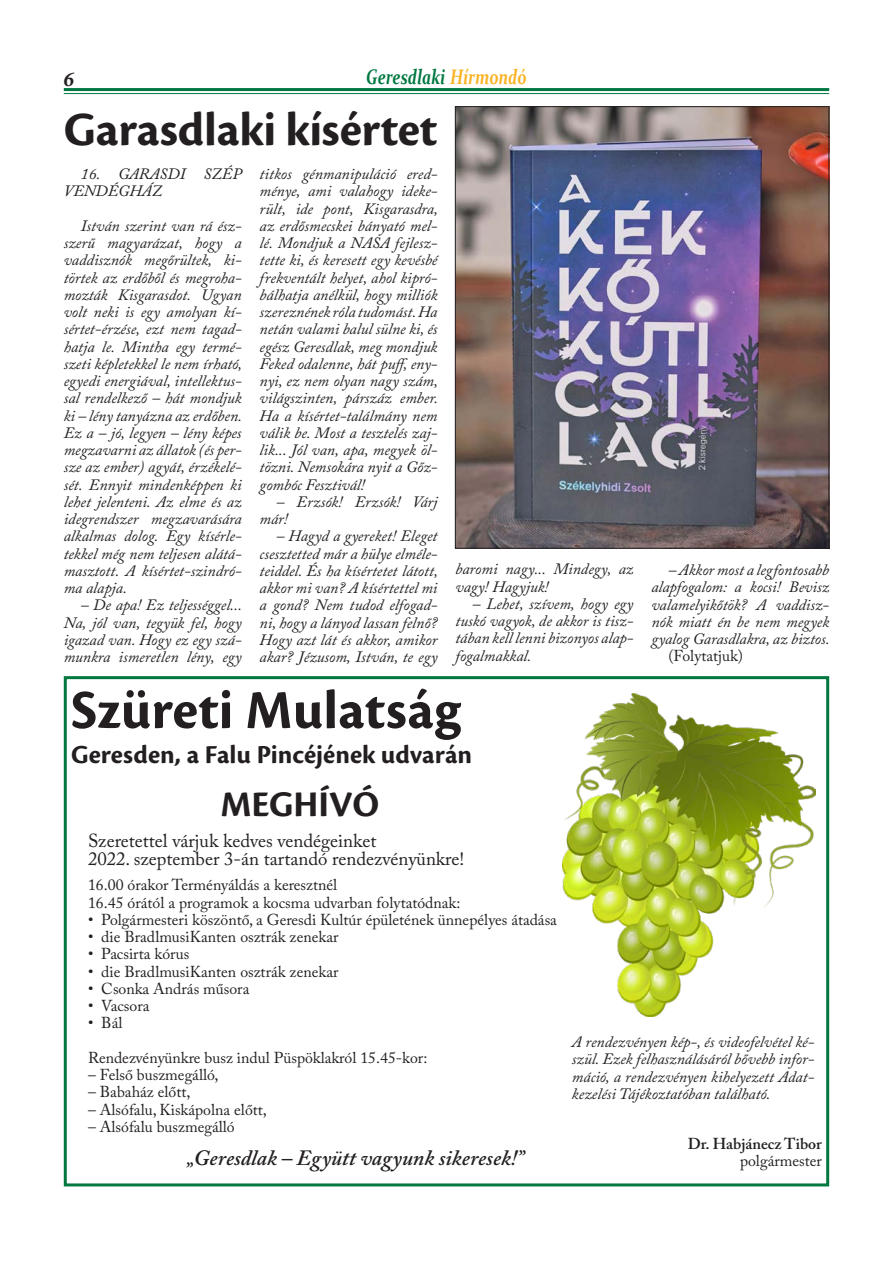
<style>
.page{position:relative;width:893px;height:1263px;background:#fff}
.page>*{position:absolute;margin:0;border:0;box-sizing:border-box;transform-origin:0 0}
.Cím_1hasáb{font:700 57px "Cronos Pro";letter-spacing:.005em;color:#231f20}
.Cím_3hasáb{font:700 49.5px "Cronos Pro";letter-spacing:-.005em;color:#231f20}
.Cím_1hasáb-2{font:700 37.5px "Cronos Pro";color:#231f20}
.Cím_1hasáb-3{font:700 27px "Cronos Pro";color:#231f20}
.Szöveg{font:italic 600 21.75px "Adobe Caslon Pro";color:#231f20}
.t1{font:italic 700 21px "Constantia";color:#007840;scale:.75 1}
.t2{font:italic 700 21px "Minion Pro";color:#231f20}
.Szöveg-2{font:18.75px "Adobe Caslon Pro";color:#231f20}
.Szöveg-3{font:italic 15.75px/17.2px "Adobe Caslon Pro";color:#231f20;text-align:justify}
.Szöveg-4{font:15.75px "Adobe Caslon Pro";color:#231f20}
.Szöveg-5{font:600 15.75px "Adobe Caslon Pro";color:#231f20}
.s1{color:#fbb221}
</style>
<div class="page">
<hr style="left:64px;top:88px;width:765px;height:3px;background:#007840">
<hr style="left:64px;top:93px;width:765px;height:1px;background:#007840">
<img style="left:457px;top:108px;width:370px;height:439px">
<div style="left:64px;top:676px;width:765px;height:510px;border:3px solid #007840"></div>
<img style="left:562px;top:693px;width:253px;height:323px">
<h3 class="t2" style="left:64px;top:64px;width:12px">6</h3>
<h3 class="t1" style="left:366px;top:62px;width:215px">Geresdlaki <span class="s1">Hírmondó</span></h3>
<p class="Cím_3hasáb" style="left:64px;top:101px;width:375px">Garasdlaki kísértet</p>
<p class="Szöveg-3" style="left:64px;top:165px;width:179px;text-indent:17px">16. GARASDI SZÉP<br>VENDÉGHÁZ</p>
<p class="Szöveg-3" style="left:64px;top:217px;width:180px;text-indent:17px">István szerint van rá ész&shy;szerű magyarázat, hogy a vaddisznók megőrültek, ki&shy;törtek az erdőből és megroha&shy;mozták Kisgarasdot. Ugyan volt neki is egy amolyan kí&shy;sértet-érzése, ezt nem tagad&shy;hatja le. Mintha egy termé&shy;szeti képletekkel le nem írható, egyedi energiával, intellektus&shy;sal rendelkező – hát mondjuk ki – lény tanyázna az erdőben.<br>Ez a – jó, legyen – lény képes megzavarni az állatok (és per&shy;sze az ember) agyát, érzékelé&shy;sét. Ennyit mindenképpen ki lehet jelenteni. Az elme és az idegrendszer megzavarására alkalmas dolog. Egy kísérle&shy;tekkel még nem teljesen alátá&shy;masztott. A kísértet-szindró&shy;ma alapja.</p>
<p class="Szöveg-3" style="left:64px;top:596px;width:180px;text-indent:17px">– De apa! Ez teljességgel...<br>Na, jól van, tegyük fel, hogy igazad van. Hogy ez egy szá&shy;munkra ismeretlen lény, egy</p>
<p class="Szöveg-3" style="left:260px;top:165px;width:180px">titkos génmanipuláció ered&shy;ménye, ami valahogy ideke&shy;rült, ide pont, Kisgarasdra, az erdősmecskei bányató mel&shy;lé. Mondjuk a NASA fejlesz&shy;tette ki, és keresett egy kevésbé frekventált helyet, ahol kipró&shy;bálhatja anélkül, hogy milliók szereznének róla tudomást. Ha netán valami balul sülne ki, és egész Geresdlak, meg mondjuk Feked odalenne, hát puff, en - nyi, ez nem olyan nagy szám, világszinten, párszáz ember.<br>Ha a kísértet-találmány nem válik be. Most a tesztelés zaj&shy;lik... Jól van, apa, megyek öl&shy;tözni. Nemsokára nyit a Gőz&shy;gombóc Fesztivál!</p>
<p class="Szöveg-3" style="left:260px;top:493px;width:179px;text-indent:17px">– Erzsók! Erzsók! Várj már!</p>
<p class="Szöveg-3" style="left:260px;top:527px;width:180px;text-indent:17px">– Hagyd a gyereket! Eleget csesztetted már a hülye elméle&shy;teiddel. És ha kísértetet látott, akkor mi van? A kísértettel mi a gond? Nem tudod elfogad&shy;ni, hogy a lányod lassan felnő?<br>Hogy azt lát és akkor, amikor akar? Jézusom, István, te egy</p>
<p class="Szöveg-3" style="left:455px;top:560px;width:179px">baromi nagy... Mindegy, az vagy! Hagyjuk!</p>
<p class="Szöveg-3" style="left:455px;top:595px;width:179px;text-indent:17px">– Lehet, szívem, hogy egy tuskó vagyok, de akkor is tisz&shy;tában kell lenni bizonyos alap&shy;fogalmakkal.</p>
<p class="Szöveg-3" style="left:651px;top:561px;width:180px;text-indent:17px">– Akkor most a legfontosabb alapfogalom: a kocsi! Bevisz valamelyikőtök? A vaddisz&shy;nók miatt én be nem megyek gyalog Garasdlakra, az biztos.</p>
<p class="Szöveg-4" style="left:668px;top:647px;width:76px">(Folytatjuk)</p>
<p class="Cím_1hasáb" style="left:71px;top:677px;width:391px">Szüreti Mulatság</p>
<p class="Cím_1hasáb-3" style="left:71px;top:739px;width:403px">Geresden, a Falu Pincéjének udvarán</p>
<p class="Cím_1hasáb-2" style="left:220px;top:783px;width:160px">MEGHÍVÓ</p>
<p class="Szöveg-2" style="left:88px;top:829px;width:290px">Szeretettel várjuk kedves vendégeinket</p>
<p class="Szöveg-2" style="left:88px;top:847px;width:378px">2022. szeptember 3-án tartandó rendezvényünkre!</p>
<p class="Szöveg-4" style="left:88px;top:876px;width:251px">16.00 órakor Terményáldás a keresztnél</p>
<p class="Szöveg-4" style="left:88px;top:893px;width:374px">16.45 órától a programok a kocsma udvarban folytatódnak:</p>
<p class="Szöveg-4" style="left:88px;top:910px;width:470px">• Polgármesteri köszöntő, a Geresdi Kultúr épületének ünnepélyes átadása</p>
<p class="Szöveg-4" style="left:88px;top:927px;width:252px">• die BradlmusiKanten osztrák zenekar</p>
<p class="Szöveg-4" style="left:88px;top:945px;width:103px">• Pacsirta kórus</p>
<p class="Szöveg-4" style="left:88px;top:962px;width:252px">• die BradlmusiKanten osztrák zenekar</p>
<p class="Szöveg-4" style="left:88px;top:979px;width:163px">• Csonka András műsora</p>
<p class="Szöveg-4" style="left:88px;top:996px;width:63px">• Vacsora</p>
<p class="Szöveg-4" style="left:88px;top:1014px;width:36px">• Bál</p>
<p class="Szöveg-4" style="left:88px;top:1048px;width:341px">Rendezvényünkre busz indul Püspöklakról 15.45-kor:</p>
<p class="Szöveg-4" style="left:88px;top:1065px;width:132px">– Felső buszmegálló,</p>
<p class="Szöveg-4" style="left:88px;top:1083px;width:104px">– Babaház előtt,</p>
<p class="Szöveg-4" style="left:88px;top:1100px;width:180px">– Alsófalu, Kiskápolna előtt,</p>
<p class="Szöveg-4" style="left:88px;top:1117px;width:148px">– Alsófalu buszmegálló</p>
<p class="Szöveg" style="left:187px;top:1145px;width:339px">„Geresdlak – Együtt vagyunk sikeresek!”</p>
<p class="Szöveg-3" style="left:572px;top:1033px;width:244px">A rendezvényen kép-, és videofelvétel ké&shy;szül. Ezek felhasználásáról bővebb infor&shy;máció, a rendezvényen kihelyezett Adat&shy;kezelési Tájékoztatóban található.</p>
<p class="Szöveg-5" style="left:688px;top:1134px;width:136px">Dr. Habjánecz Tibor</p>
<p class="Szöveg-4" style="left:740px;top:1152px;width:83px">polgármester</p>
</div>
